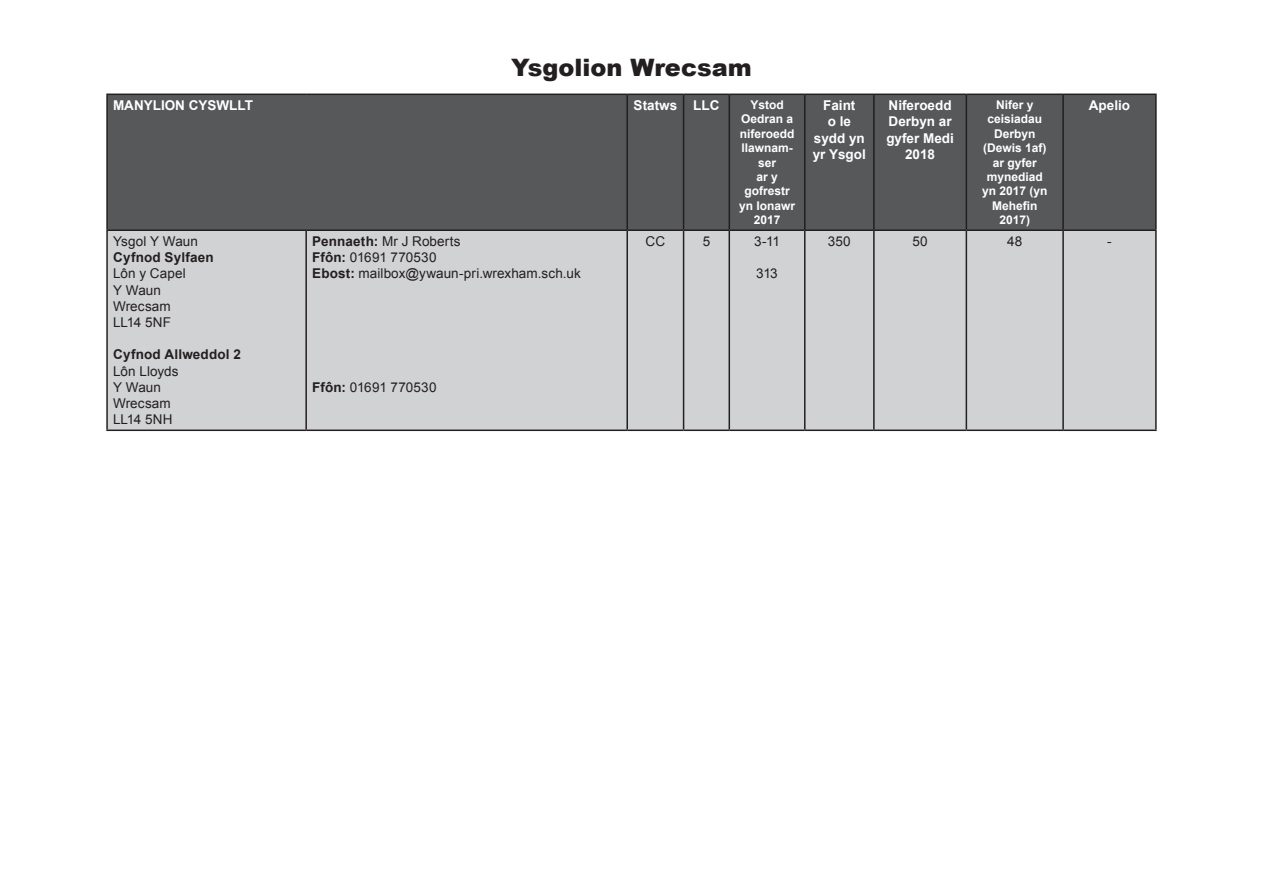
<style>
.page{position:relative;width:1263px;height:893px;background:#fff}
.page>*{position:absolute;margin:0;border:0;box-sizing:border-box;transform-origin:0 0}
.t1{font:900 24px "Arial";color:#231f20}
.t2{font:13.5px "Arial";letter-spacing:.005em;color:#231f20}
.t3{font:700 13.5px/16.2px "Arial";color:#fff;text-align:center}
.t4{font:700 13.5px "Arial";letter-spacing:.015em;color:#231f20}
.t5{font:700 12px/14.4px "Arial";color:#fff;text-align:center}
.s1{font-weight:700}
</style>
<div class="page">
<div style="left:108px;top:95px;width:1047px;height:134px;background:#57585a"></div>
<div style="left:108px;top:231px;width:1047px;height:199px;background:#d1d2d4"></div>
<hr style="left:106px;top:94px;width:200px;height:1px;background:#231f20">
<hr style="left:106px;top:95px;width:2px;height:134px;background:#231f20">
<hr style="left:306px;top:94px;width:321px;height:1px;background:#231f20">
<hr style="left:627px;top:94px;width:57px;height:1px;background:#231f20">
<hr style="left:626px;top:95px;width:2px;height:134px;background:#231f20">
<hr style="left:684px;top:94px;width:45px;height:1px;background:#231f20">
<hr style="left:683px;top:95px;width:1px;height:134px;background:#231f20">
<hr style="left:729px;top:94px;width:76px;height:1px;background:#231f20">
<hr style="left:728px;top:95px;width:2px;height:134px;background:#231f20">
<hr style="left:805px;top:94px;width:69px;height:1px;background:#231f20">
<hr style="left:804px;top:95px;width:1px;height:134px;background:#231f20">
<hr style="left:874px;top:94px;width:92px;height:1px;background:#231f20">
<hr style="left:873px;top:95px;width:2px;height:134px;background:#231f20">
<hr style="left:966px;top:94px;width:97px;height:1px;background:#231f20">
<hr style="left:966px;top:95px;width:1px;height:134px;background:#231f20">
<hr style="left:1063px;top:94px;width:94px;height:1px;background:#231f20">
<hr style="left:1062px;top:95px;width:2px;height:134px;background:#231f20">
<hr style="left:1155px;top:95px;width:2px;height:134px;background:#231f20">
<hr style="left:106px;top:229px;width:200px;height:2px;background:#231f20">
<hr style="left:106px;top:231px;width:2px;height:199px;background:#231f20">
<hr style="left:306px;top:229px;width:321px;height:2px;background:#231f20">
<hr style="left:305px;top:231px;width:2px;height:199px;background:#231f20">
<hr style="left:627px;top:229px;width:57px;height:2px;background:#231f20">
<hr style="left:626px;top:231px;width:2px;height:199px;background:#231f20">
<hr style="left:684px;top:229px;width:45px;height:2px;background:#231f20">
<hr style="left:683px;top:231px;width:1px;height:199px;background:#231f20">
<hr style="left:729px;top:229px;width:76px;height:2px;background:#231f20">
<hr style="left:728px;top:231px;width:2px;height:199px;background:#231f20">
<hr style="left:805px;top:229px;width:69px;height:2px;background:#231f20">
<hr style="left:804px;top:231px;width:1px;height:199px;background:#231f20">
<hr style="left:874px;top:229px;width:92px;height:2px;background:#231f20">
<hr style="left:873px;top:231px;width:2px;height:199px;background:#231f20">
<hr style="left:966px;top:229px;width:97px;height:2px;background:#231f20">
<hr style="left:966px;top:231px;width:1px;height:199px;background:#231f20">
<hr style="left:1063px;top:229px;width:94px;height:2px;background:#231f20">
<hr style="left:1062px;top:231px;width:2px;height:199px;background:#231f20">
<hr style="left:1155px;top:231px;width:2px;height:199px;background:#231f20">
<hr style="left:106px;top:430px;width:200px;height:1px;background:#231f20">
<hr style="left:306px;top:430px;width:321px;height:1px;background:#231f20">
<hr style="left:627px;top:430px;width:57px;height:1px;background:#231f20">
<hr style="left:684px;top:430px;width:45px;height:1px;background:#231f20">
<hr style="left:729px;top:430px;width:76px;height:1px;background:#231f20">
<hr style="left:805px;top:430px;width:69px;height:1px;background:#231f20">
<hr style="left:874px;top:430px;width:92px;height:1px;background:#231f20">
<hr style="left:966px;top:430px;width:97px;height:1px;background:#231f20">
<hr style="left:1063px;top:430px;width:94px;height:1px;background:#231f20">
<p class="t1" style="left:511px;top:50px;width:242px">Ysgolion Wrecsam</p>
<p class="t3" style="left:113px;top:98px;width:141px">MANYLION CYSWLLT</p>
<p class="t3" style="left:634px;top:98px;width:45px">Statws</p>
<p class="t3" style="left:693px;top:98px;width:28px">LLC</p>
<p class="t5" style="left:750px;top:98px;width:35px">Ystod</p>
<p class="t5" style="left:741px;top:112px;width:54px">Oedran a</p>
<p class="t5" style="left:740px;top:127px;width:56px">niferoedd</p>
<p class="t5" style="left:741px;top:141px;width:53px">llawnam&shy;ser</p>
<p class="t5" style="left:756px;top:170px;width:23px">ar y</p>
<p class="t5" style="left:744px;top:184px;width:47px">gofrestr</p>
<p class="t5" style="left:739px;top:199px;width:58px">yn Ionawr</p>
<p class="t5" style="left:754px;top:213px;width:28px">2017</p>
<p class="t2" style="left:113px;top:232px;width:86px">Ysgol Y Waun</p>
<p class="t4" style="left:113px;top:249px;width:102px">Cyfnod Sylfaen</p>
<p class="t2" style="left:113px;top:265px;width:74px">Lôn y Capel</p>
<p class="t2" style="left:113px;top:281px;width:49px">Y Waun</p>
<p class="t2" style="left:113px;top:297px;width:59px">Wrecsam</p>
<p class="t2" style="left:113px;top:313px;width:60px">LL14 5NF</p>
<p class="t4" style="left:113px;top:346px;width:129px">Cyfnod Allweddol 2</p>
<p class="t2" style="left:113px;top:362px;width:67px">Lôn Lloyds</p>
<p class="t2" style="left:113px;top:378px;width:49px">Y Waun</p>
<p class="t2" style="left:113px;top:394px;width:59px">Wrecsam</p>
<p class="t2" style="left:113px;top:411px;width:61px">LL14 5NH</p>
<p class="t2" style="left:312px;top:232px;width:150px"><span class="s1">Pennaeth:</span> Mr J Roberts</p>
<p class="t2" style="left:312px;top:249px;width:126px"><span class="s1">Ffôn:</span> 01691 770530</p>
<p class="t2" style="left:312px;top:265px;width:270px"><span class="s1">Ebost:</span> mailbox@ywaun-pri.wrexham.sch.uk</p>
<p class="t2" style="left:312px;top:378px;width:126px"><span class="s1">Ffôn:</span> 01691 770530</p>
<p class="t2" style="left:646px;top:232px;width:21px">CC</p>
<p class="t2" style="left:703px;top:232px;width:9px">5</p>
<p class="t2" style="left:754px;top:232px;width:27px">3-11</p>
<p class="t2" style="left:756px;top:265px;width:23px">313</p>
<p class="t3" style="left:823px;top:98px;width:34px">Faint o le</p>
<p class="t3" style="left:814px;top:130px;width:53px">sydd yn</p>
<p class="t3" style="left:813px;top:146px;width:55px">yr Ysgol</p>
<p class="t3" style="left:889px;top:98px;width:65px">Niferoedd</p>
<p class="t3" style="left:889px;top:114px;width:65px">Derbyn ar</p>
<p class="t3" style="left:886px;top:130px;width:69px">gyfer Medi</p>
<p class="t3" style="left:905px;top:146px;width:32px">2018</p>
<p class="t5" style="left:996px;top:98px;width:39px">Nifer y</p>
<p class="t5" style="left:987px;top:112px;width:56px">ceisiadau</p>
<p class="t5" style="left:994px;top:127px;width:43px">Derbyn</p>
<p class="t5" style="left:983px;top:141px;width:65px">(Dewis 1af)</p>
<p class="t5" style="left:993px;top:156px;width:46px">ar gyfer</p>
<p class="t5" style="left:987px;top:170px;width:58px">mynediad</p>
<p class="t5" style="left:982px;top:184px;width:67px">yn 2017 (yn</p>
<p class="t5" style="left:992px;top:199px;width:47px">Mehefin</p>
<p class="t5" style="left:999px;top:213px;width:32px">2017)</p>
<p class="t3" style="left:1089px;top:98px;width:43px">Apelio</p>
<p class="t2" style="left:828px;top:232px;width:24px">350</p>
<p class="t2" style="left:912px;top:232px;width:17px">50</p>
<p class="t2" style="left:1007px;top:232px;width:17px">48</p>
<p class="t2" style="left:1107px;top:232px;width:6px">-</p>
</div>
